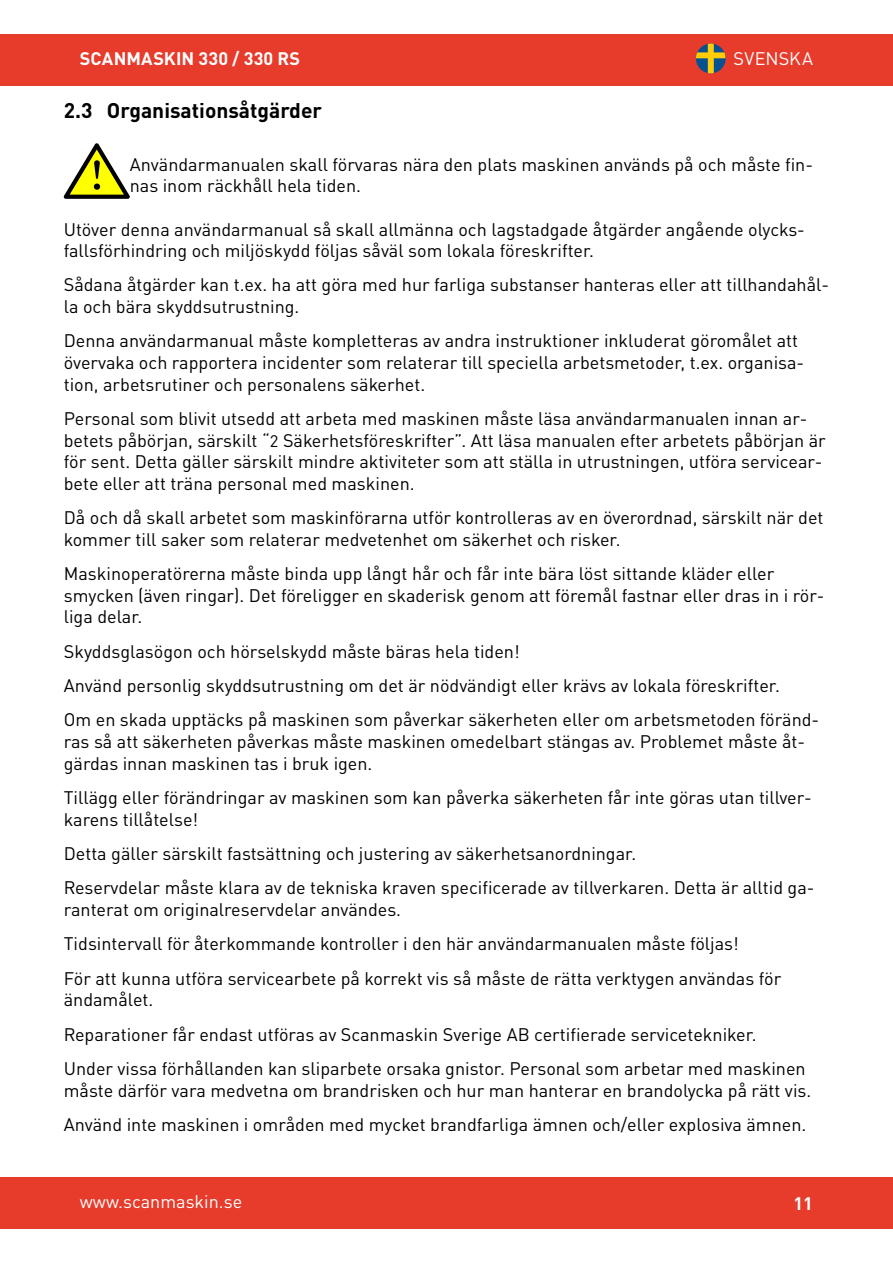
<style>
.page{position:relative;width:893px;height:1263px;background:#fff}
.page>*{position:absolute;margin:0;border:0;box-sizing:border-box;transform-origin:0 0}
.t1{font:700 21px "DIN Pro";color:#000}
.t2{font:18px/21.6px "DIN Pro";color:#000}
.t3{font:18px "DIN Pro";color:#fff}
.t4{font:700 18px "DIN Pro";letter-spacing:.005em;color:#fff}
.s1{font-size:16.5px}
</style>
<div class="page">
<div style="left:0;top:34px;width:893px;height:51px;background:#e73b2b"></div>
<div style="left:0;top:1178px;width:893px;height:51px;background:#e73b2b"></div>
<svg style="left:696px;top:44px;width:30px;height:29px"></svg>
<svg style="left:64px;top:143px;width:66px;height:56px"></svg>
<p class="t4" style="left:80px;top:43px;width:222px">SCANMASKIN 330 / 330 RS</p>
<p class="t3" style="left:734px;top:44px;width:81px">SVENSKA</p>
<p class="t1" style="left:64px;top:93px;width:260px">2.3 Organisationsåtgärder</p>
<p class="t2" style="left:130px;top:152px;width:685px">Användarmanualen skall förvaras nära den plats maskinen används på och måste fin&shy;nas inom räckhåll hela tiden.</p>
<p class="t2" style="left:64px;top:216px;width:743px">Utöver denna användarmanual så skall allmänna och lagstadgade åtgärder angående olycks&shy;fallsförhindring och miljöskydd följas såväl som lokala föreskrifter.</p>
<p class="t2" style="left:64px;top:272px;width:767px">Sådana åtgärder kan t.ex. ha att göra med hur farliga substanser hanteras eller att tillhandahål&shy;la och bära skyddsutrustning.</p>
<p class="t2" style="left:64px;top:328px;width:742px">Denna användarmanual måste kompletteras av andra instruktioner inkluderat göromålet att övervaka och rapportera incidenter som relaterar till speciella arbetsmetoder, t.ex. organisa&shy;tion, arbetsrutiner och personalens säkerhet.</p>
<p class="t2" style="left:64px;top:406px;width:764px">Personal som blivit utsedd att arbeta med maskinen måste läsa användarmanualen innan ar&shy;betets påbörjan, särskilt “<span class="s1">2</span> Säkerhetsföreskrifter”. Att läsa manualen efter arbetets påbörjan är för sent. Detta gäller särskilt mindre aktiviteter som att ställa in utrustningen, utföra servicear&shy;bete eller att träna personal med maskinen.</p>
<p class="t2" style="left:64px;top:505px;width:761px">Då och då skall arbetet som maskinförarna utför kontrolleras av en överordnad, särskilt när det kommer till saker som relaterar medvetenhet om säkerhet och risker.</p>
<p class="t2" style="left:64px;top:561px;width:762px">Maskinoperatörerna måste binda upp långt hår och får inte bära löst sittande kläder eller smycken (även ringar). Det föreligger en skaderisk genom att föremål fastnar eller dras in i rör&shy;liga delar.</p>
<p class="t2" style="left:64px;top:632px;width:757px;line-height:34.3px">Skyddsglasögon och hörselskydd måste bäras hela tiden!<br>Använd personlig skyddsutrustning om det är nödvändigt eller krävs av lokala föreskrifter.<br>Om en skada upptäcks på maskinen som påverkar säkerheten eller om arbetsmetoden föränd-</p>
<p class="t2" style="left:64px;top:729px;width:743px">ras så att säkerheten påverkas måste maskinen omedelbart stängas av. Problemet måste åt&shy;gärdas innan maskinen tas i bruk igen.</p>
<p class="t2" style="left:64px;top:785px;width:749px">Tillägg eller förändringar av maskinen som kan påverka säkerheten får inte göras utan tillver&shy;karens tillåtelse!</p>
<p class="t2" style="left:64px;top:834px;width:752px;line-height:34.3px">Detta gäller särskilt fastsättning och justering av säkerhetsanordningar.<br>Reservdelar måste klara av de tekniska kraven specificerade av tillverkaren. Detta är alltid ga-</p>
<p class="t2" style="left:64px;top:890px;width:719px;line-height:34.3px">ranterat om originalreservdelar användes.<br>Tidsintervall för återkommande kontroller i den här användarmanualen måste följas!<br>För att kunna utföra servicearbete på korrekt vis så måste de rätta verktygen användas för</p>
<p class="t2" style="left:64px;top:981px;width:743px;line-height:34.3px">ändamålet.<br>Reparationer får endast utföras av Scanmaskin Sverige AB certifierade servicetekniker.<br>Under vissa förhållanden kan sliparbete orsaka gnistor. Personal som arbetar med maskinen</p>
<p class="t2" style="left:64px;top:1071px;width:749px;line-height:34.3px">måste därför vara medvetna om brandrisken och hur man hanterar en brandolycka på rätt vis.<br>Använd inte maskinen i områden med mycket brandfarliga ämnen och/eller explosiva ämnen.</p>
<p class="t3" style="left:80px;top:1187px;width:164px">www.scanmaskin.se</p>
<p class="t4" style="left:793px;top:1188px;width:21px">11</p>
</div>
